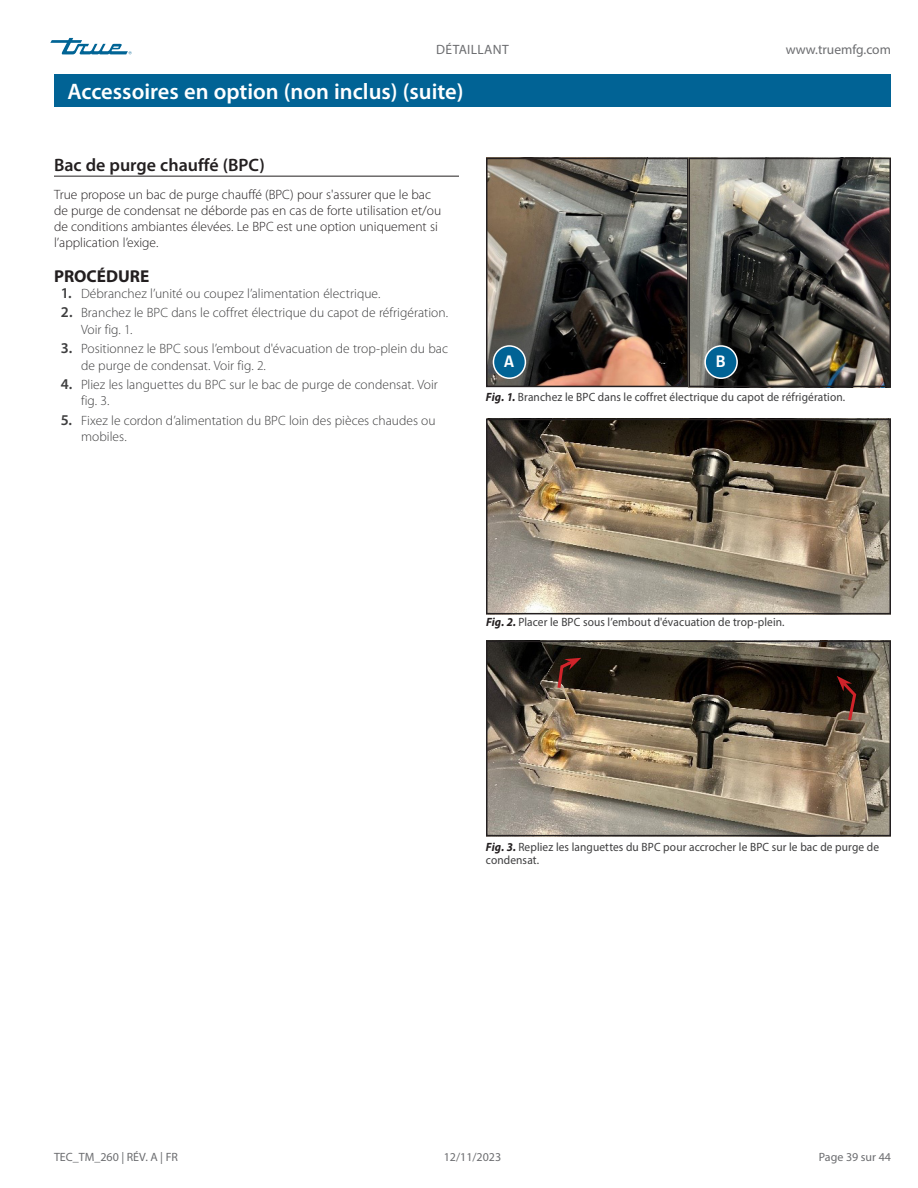
<style>
.page{position:relative;width:918px;height:1188px;background:#fff}
.page>*{position:absolute;margin:0;border:0;box-sizing:border-box;transform-origin:0 0}
.Section_Title_Black_bar_page_headline{font:600 22.5px "Myriad Pro";color:#fff}
.Subhead_underscore_Heading_1{font:600 18px "Myriad Pro";color:#231f20}
.t1{font:700 18px "Consolas";color:#fff}
.Subhead_NO_underscore_Heading_2{font:700 17.25px "Myriad Pro";color:#231f20}
.t2{font:300 13.5px/16.2px "Myriad Pro";color:#3e3e3f}
.Subhead_NO_underscore_Heading_2-2{font:300 13.5px/16.2px "Myriad Pro";color:#231f20}
.t3{font:13.5px "Myriad Pro";letter-spacing:.01em;color:#6c6d70}
.Caption_FIG_Regular{font:12px/13.5px "Myriad Pro";letter-spacing:.01em;color:#3e3e3f;scale:.95 1}
.t4{font:12px "Myriad Pro";color:#6c6d70}
.s1{font-weight:600;font-size:15px}
.s2{font-weight:700;font-style:italic;color:#231f20}
</style>
<div class="page">
<svg style="left:50px;top:38px;width:82px;height:16px"></svg>
<div style="left:54px;top:74px;width:837px;height:33px;background:#016395"></div>
<img style="left:489px;top:422px;width:399px;height:189px">
<div style="left:486px;top:419px;width:405px;height:195px;border:2px solid #231f20"></div>
<img style="left:489px;top:644px;width:399px;height:189px">
<div style="left:486px;top:641px;width:405px;height:195px;border:2px solid #231f20"></div>
<hr style="left:54px;top:176px;width:405px;height:1px;background:#231f20">
<img style="left:489px;top:161px;width:399px;height:223px">
<div style="left:486px;top:158px;width:202px;height:229px;border:2px solid #231f20"></div>
<div style="left:688px;top:158px;width:203px;height:229px;border:2px solid #231f20"></div>
<svg style="left:556px;top:658px;width:25px;height:33px"></svg>
<svg style="left:837px;top:676px;width:21px;height:48px"></svg>
<div style="left:493px;top:346px;width:32px;height:32px;background:#016395;border-radius:50%"></div>
<div style="left:493px;top:345px;width:33px;height:34px;border:2px solid #fff;border-radius:50%"></div>
<div style="left:705px;top:346px;width:32px;height:32px;background:#016395;border-radius:50%"></div>
<div style="left:704px;top:345px;width:34px;height:34px;border:2px solid #fff;border-radius:50%"></div>
<p class="t3" style="left:436px;top:42px;width:74px">DÉTAILLANT</p>
<p class="t3" style="left:786px;top:42px;width:107px">www.truemfg.com</p>
<p class="Section_Title_Black_bar_page_headline" style="left:68px;top:79px;width:398px">Accessoires en option (non inclus) (suite)</p>
<p class="Subhead_underscore_Heading_1" style="left:54px;top:155px;width:212px">Bac de purge chauffé (BPC)</p>
<p class="Subhead_NO_underscore_Heading_2-2" style="left:54px;top:186px;width:389px">True propose un bac de purge chauffé (BPC) pour s'assurer que le bac de purge de condensat ne déborde pas en cas de forte utilisation et/ou de conditions ambiantes élevées. Le BPC est une option uniquement si l’application l’exige.</p>
<p class="Subhead_NO_underscore_Heading_2" style="left:54px;top:266px;width:97px">PROCÉDURE</p>
<p class="t2" style="left:61px;top:285px;width:321px"><span class="s1">1.</span> Débranchez l’unité ou coupez l’alimentation électrique.</p>
<p class="t2" style="left:81px;top:305px;width:369px;text-indent:-20px"><span class="s1">2.</span> Branchez le BPC dans le coffret électrique du capot de réfrigération.<br>Voir fig. 1.</p>
<p class="t2" style="left:81px;top:341px;width:369px;text-indent:-20px"><span class="s1">3.</span> Positionnez le BPC sous l’embout d'évacuation de trop-plein du bac de purge de condensat. Voir fig. 2.</p>
<p class="t2" style="left:81px;top:377px;width:358px;text-indent:-20px"><span class="s1">4.</span> Pliez les languettes du BPC sur le bac de purge de condensat. Voir fig. 3.</p>
<p class="t2" style="left:81px;top:413px;width:356px;text-indent:-20px"><span class="s1">5.</span> Fixez le cordon d’alimentation du BPC loin des pièces chaudes ou mobiles.</p>
<p class="t1" style="left:504px;top:350px;width:11px">A</p>
<p class="t1" style="left:716px;top:350px;width:11px">B</p>
<p class="Caption_FIG_Regular" style="left:486px;top:390px;width:380px"><span class="s2">Fig. 1.</span> Branchez le BPC dans le coffret électrique du capot de réfrigération.</p>
<p class="Caption_FIG_Regular" style="left:486px;top:615px;width:316px"><span class="s2">Fig. 2.</span> Placer le BPC sous l’embout d'évacuation de trop-plein.</p>
<p class="Caption_FIG_Regular" style="left:486px;top:840px;width:415px"><span class="s2">Fig. 3.</span> Repliez les languettes du BPC pour accrocher le BPC sur le bac de purge de condensat.</p>
<p class="t4" style="left:54px;top:1150px;width:125px">TEC_TM_260 | RÉV. A | FR</p>
<p class="t4" style="left:444px;top:1150px;width:59px">12/11/2023</p>
<p class="t4" style="left:819px;top:1150px;width:74px">Page 39 sur 44</p>
</div>
